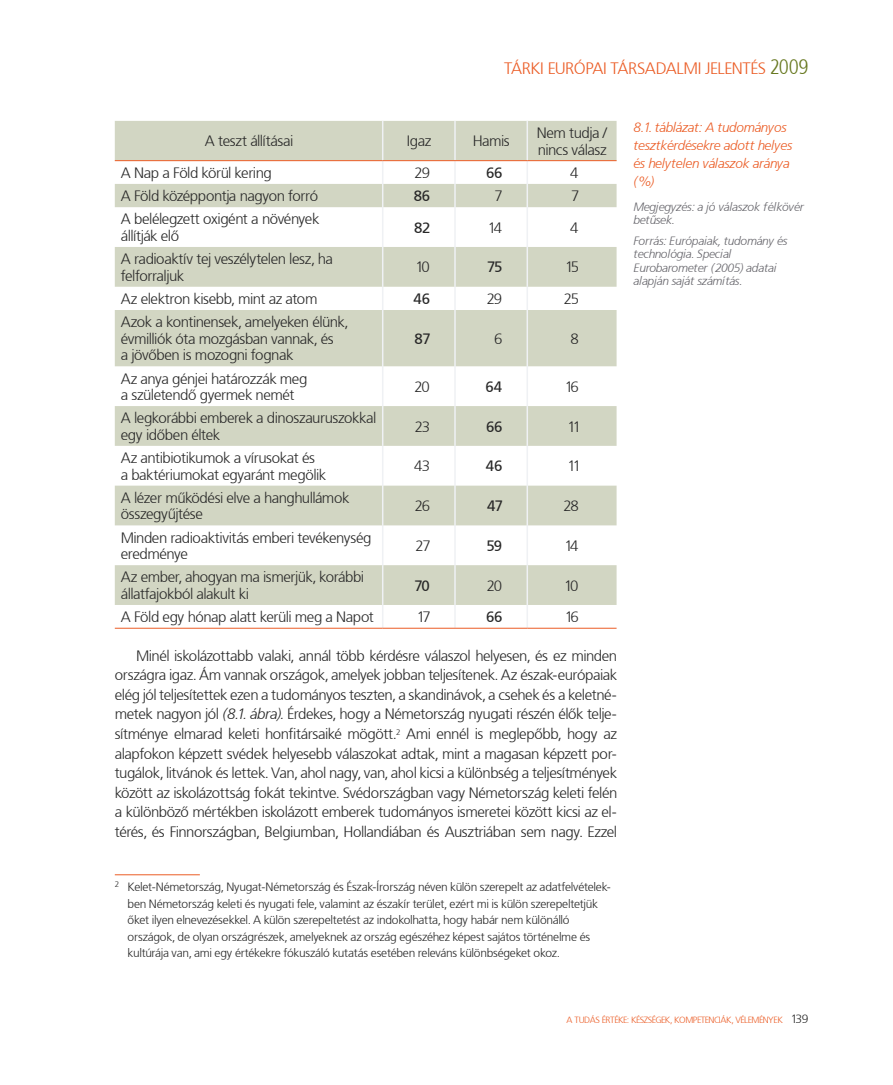
<style>
.page{position:relative;width:893px;height:1085px;background:#fff}
.page>*{position:absolute;margin:0;border:0;box-sizing:border-box;transform-origin:0 0}
.t1{font:16.5px "Frutiger Lt PFL";letter-spacing:.02em;color:#eb5c25}
.t2{font:15px/16.5px "Frutiger Lt PFL";letter-spacing:.01em;color:#282828}
.t3{font:15px "Frutiger PFL";letter-spacing:.01em;color:#282828}
.t4{font:italic 13.5px/18px "Frutiger Lt PFL";color:#eb5c25}
.t5{font:12px/16.5px "Frutiger Lt PFL";letter-spacing:.015em;color:#282828}
.t6{font:italic 12px/13.5px "Frutiger Lt PFL";color:#67666c}
.t7{font:9px "Frutiger Lt PFL";color:#eb5c25}
.s1{font-family:"Frutiger Lt Cn PFL";font-size:21px;color:#677820}
.s2{font-style:italic}
.s3{font-size:12px;color:#282828}
</style>
<div class="page">
<svg style="left:115px;top:121px;width:502px;height:484px;fill:#d2d6c3"></svg>
<hr style="left:382px;top:121px;width:1px;height:39px;background:#eff1f4">
<hr style="left:454px;top:121px;width:2px;height:39px;background:#eff1f4">
<hr style="left:526px;top:121px;width:2px;height:39px;background:#eff1f4">
<hr style="left:454px;top:161px;width:2px;height:23px;background:#eff1f4">
<hr style="left:526px;top:161px;width:2px;height:23px;background:#eff1f4">
<svg style="left:382px;top:161px;width:1px;height:46px"></svg>
<hr style="left:454px;top:184px;width:2px;height:23px;background:#eff1f4">
<hr style="left:526px;top:184px;width:2px;height:23px;background:#eff1f4">
<hr style="left:382px;top:207px;width:1px;height:40px;background:#eff1f4">
<hr style="left:454px;top:207px;width:2px;height:40px;background:#eff1f4">
<hr style="left:526px;top:207px;width:2px;height:40px;background:#eff1f4">
<hr style="left:382px;top:247px;width:1px;height:40px;background:#eff1f4">
<hr style="left:454px;top:247px;width:2px;height:40px;background:#eff1f4">
<hr style="left:526px;top:247px;width:2px;height:40px;background:#eff1f4">
<svg style="left:382px;top:287px;width:1px;height:23px"></svg>
<hr style="left:454px;top:287px;width:2px;height:23px;background:#eff1f4">
<hr style="left:526px;top:287px;width:2px;height:23px;background:#eff1f4">
<hr style="left:382px;top:310px;width:1px;height:56px;background:#eff1f4">
<hr style="left:454px;top:310px;width:2px;height:56px;background:#eff1f4">
<hr style="left:526px;top:310px;width:2px;height:56px;background:#eff1f4">
<hr style="left:382px;top:366px;width:1px;height:40px;background:#eff1f4">
<hr style="left:454px;top:366px;width:2px;height:40px;background:#eff1f4">
<hr style="left:526px;top:366px;width:2px;height:40px;background:#eff1f4">
<hr style="left:382px;top:406px;width:1px;height:40px;background:#eff1f4">
<hr style="left:454px;top:406px;width:2px;height:40px;background:#eff1f4">
<hr style="left:526px;top:406px;width:2px;height:40px;background:#eff1f4">
<hr style="left:382px;top:446px;width:1px;height:39px;background:#eff1f4">
<hr style="left:454px;top:446px;width:2px;height:39px;background:#eff1f4">
<hr style="left:526px;top:446px;width:2px;height:39px;background:#eff1f4">
<hr style="left:382px;top:485px;width:1px;height:40px;background:#eff1f4">
<hr style="left:454px;top:485px;width:2px;height:40px;background:#eff1f4">
<hr style="left:526px;top:485px;width:2px;height:40px;background:#eff1f4">
<hr style="left:382px;top:525px;width:1px;height:40px;background:#eff1f4">
<hr style="left:454px;top:525px;width:2px;height:40px;background:#eff1f4">
<hr style="left:526px;top:525px;width:2px;height:40px;background:#eff1f4">
<hr style="left:382px;top:565px;width:1px;height:40px;background:#eff1f4">
<hr style="left:454px;top:565px;width:2px;height:40px;background:#eff1f4">
<hr style="left:526px;top:565px;width:2px;height:40px;background:#eff1f4">
<svg style="left:382px;top:605px;width:1px;height:22px"></svg>
<hr style="left:454px;top:605px;width:2px;height:22px;background:#eff1f4">
<hr style="left:526px;top:605px;width:2px;height:22px;background:#eff1f4">
<hr style="left:115px;top:160px;width:268px;height:1px;background:#eb5c25">
<hr style="left:383px;top:160px;width:72px;height:1px;background:#eb5c25">
<hr style="left:455px;top:160px;width:72px;height:1px;background:#eb5c25">
<hr style="left:527px;top:160px;width:90px;height:1px;background:#eb5c25">
<hr style="left:115px;top:627px;width:268px;height:1px;background:#eb5c25">
<hr style="left:383px;top:627px;width:72px;height:1px;background:#eb5c25">
<hr style="left:455px;top:627px;width:72px;height:1px;background:#eb5c25">
<hr style="left:527px;top:627px;width:90px;height:1px;background:#eb5c25">
<hr style="left:115px;top:874px;width:85px;height:1px;background:#eb5c25">
<p class="t1" style="left:504px;top:57px;width:305px">TÁRKI Európai Társadalmi Jelentés <span class="s1">2009</span></p>
<p class="t2" style="left:205px;top:133px;width:89px">A teszt állításai</p>
<p class="t2" style="left:407px;top:133px;width:25px">Igaz</p>
<p class="t2" style="left:473px;top:133px;width:38px">Hamis</p>
<p class="t2" style="left:537px;top:125px;width:72px">Nem tudja / nincs válasz</p>
<p class="t2" style="left:121px;top:165px;width:152px">A Nap a Föld körül kering</p>
<p class="t2" style="left:415px;top:165px;width:16px">29</p>
<p class="t3" style="left:486px;top:163px;width:17px">66</p>
<p class="t2" style="left:570px;top:165px;width:10px">4</p>
<p class="t2" style="left:121px;top:188px;width:198px">A Föld középpontja nagyon forró</p>
<p class="t3" style="left:414px;top:186px;width:17px">86</p>
<p class="t2" style="left:495px;top:188px;width:9px">7</p>
<p class="t2" style="left:571px;top:188px;width:9px">7</p>
<p class="t2" style="left:121px;top:211px;width:199px">A belélegzett oxigént a növények állítják elő</p>
<p class="t3" style="left:414px;top:218px;width:17px">82</p>
<p class="t2" style="left:488px;top:219px;width:15px">14</p>
<p class="t2" style="left:570px;top:219px;width:10px">4</p>
<p class="t2" style="left:121px;top:251px;width:213px">A radioaktív tej veszélytelen lesz, ha felforraljuk</p>
<p class="t2" style="left:415px;top:259px;width:15px">10</p>
<p class="t3" style="left:487px;top:257px;width:16px">75</p>
<p class="t2" style="left:565px;top:259px;width:15px">15</p>
<p class="t2" style="left:121px;top:291px;width:198px">Az elektron kisebb, mint az atom</p>
<p class="t3" style="left:414px;top:289px;width:17px">46</p>
<p class="t2" style="left:487px;top:291px;width:16px">29</p>
<p class="t2" style="left:564px;top:291px;width:16px">25</p>
<p class="t2" style="left:121px;top:314px;width:228px">Azok a kontinensek, amelyeken élünk, évmilliók óta mozgásban vannak, és<br>a jövőben is mozogni fognak</p>
<p class="t3" style="left:415px;top:329px;width:16px">87</p>
<p class="t2" style="left:494px;top:330px;width:9px">6</p>
<p class="t2" style="left:570px;top:330px;width:9px">8</p>
<p class="t2" style="left:121px;top:370px;width:188px">Az anya génjei határozzák meg a születendő gyermek nemét</p>
<p class="t2" style="left:414px;top:378px;width:16px">20</p>
<p class="t3" style="left:486px;top:377px;width:18px">64</p>
<p class="t2" style="left:565px;top:378px;width:15px">16</p>
<p class="t2" style="left:121px;top:410px;width:256px">A legkorábbi emberek a dinoszauruszokkal egy időben éltek</p>
<p class="t2" style="left:415px;top:418px;width:16px">23</p>
<p class="t3" style="left:486px;top:416px;width:17px">66</p>
<p class="t2" style="left:567px;top:418px;width:12px">11</p>
<p class="t2" style="left:121px;top:450px;width:206px">Az antibiotikumok a vírusokat és<br>a baktériumokat egyaránt megölik</p>
<p class="t2" style="left:414px;top:458px;width:17px">43</p>
<p class="t3" style="left:486px;top:456px;width:17px">46</p>
<p class="t2" style="left:567px;top:458px;width:12px">11</p>
<p class="t2" style="left:121px;top:489px;width:230px">A lézer működési elve a hanghullámok összegyűjtése</p>
<p class="t2" style="left:415px;top:498px;width:16px">26</p>
<p class="t3" style="left:487px;top:496px;width:16px">47</p>
<p class="t2" style="left:563px;top:498px;width:16px">28</p>
<p class="t2" style="left:121px;top:529px;width:252px">Minden radioaktivitás emberi tevékenység eredménye</p>
<p class="t2" style="left:415px;top:537px;width:15px">27</p>
<p class="t3" style="left:487px;top:536px;width:17px">59</p>
<p class="t2" style="left:564px;top:537px;width:15px">14</p>
<p class="t2" style="left:121px;top:569px;width:244px">Az ember, ahogyan ma ismerjük, korábbi állatfajokból alakult ki</p>
<p class="t3" style="left:414px;top:575px;width:16px">70</p>
<p class="t2" style="left:487px;top:577px;width:16px">20</p>
<p class="t2" style="left:564px;top:577px;width:15px">10</p>
<p class="t2" style="left:121px;top:609px;width:254px">A Föld egy hónap alatt kerüli meg a Napot</p>
<p class="t2" style="left:417px;top:609px;width:14px">17</p>
<p class="t3" style="left:486px;top:607px;width:17px">66</p>
<p class="t2" style="left:565px;top:609px;width:15px">16</p>
<p class="t2" style="left:115px;top:646px;width:503px;line-height:19.5px;text-align:justify;text-indent:21px">Minél iskolázottabb valaki, annál több kérdésre válaszol helyesen, és ez minden országra igaz. Ám vannak országok, amelyek jobban teljesítenek. Az észak-európaiak elég jól teljesítettek ezen a tudományos teszten, a skandinávok, a csehek és a keletné&shy;metek nagyon jól <span class="s2">(8.1. ábra).</span> Érdekes, hogy a Németország nyugati részén élők telje&shy;sítménye elmarad keleti honfitársaiké mögött.<sup>2</sup> Ami ennél is meglepőbb, hogy az alapfokon képzett svédek helyesebb válaszokat adtak, mint a magasan képzett por&shy;tugálok, litvánok és lettek. Van, ahol nagy, van, ahol kicsi a különbség a teljesítmények között az iskolázottság fokát tekintve. Svédországban vagy Németország keleti felén a különböző mértékben iskolázott emberek tudományos ismeretei között kicsi az el&shy;térés, és Finnországban, Belgiumban, Hollandiában és Ausztriában sem nagy. Ezzel</p>
<p class="t5" style="left:128px;top:878px;width:485px;text-indent:-13px"><sup>2</sup> Kelet-Németország, Nyugat-Németország és Észak-Írország néven külön szerepelt az adatfelvételek&shy;ben Németország keleti és nyugati fele, valamint az északír terület, ezért mi is külön szerepeltetjük őket ilyen elnevezésekkel. A külön szerepeltetést az indokolhatta, hogy habár nem különálló országok, de olyan országrészek, amelyeknek az ország egészéhez képest sajátos történelme és kultúrája van, ami egy értékekre fókuszáló kutatás esetében releváns különbségeket okoz.</p>
<p class="t4" style="left:634px;top:119px;width:160px">8.1. táblázat: A tudományos tesztkérdésekre adott helyes és helytelen válaszok aránya (%)</p>
<p class="t6" style="left:634px;top:200px;width:172px">Megjegyzés: a jó válaszok félkövér betűsek.</p>
<p class="t6" style="left:634px;top:234px;width:155px">Forrás: Európaiak, tudomány és technológia. Special<br>Eurobarometer (2005) adatai alapján saját számítás.</p>
<p class="t7" style="left:567px;top:1013px;width:243px">A tudás értéke: készségek, kompetenciák, vélemények <span class="s3">139</span></p>
</div>
